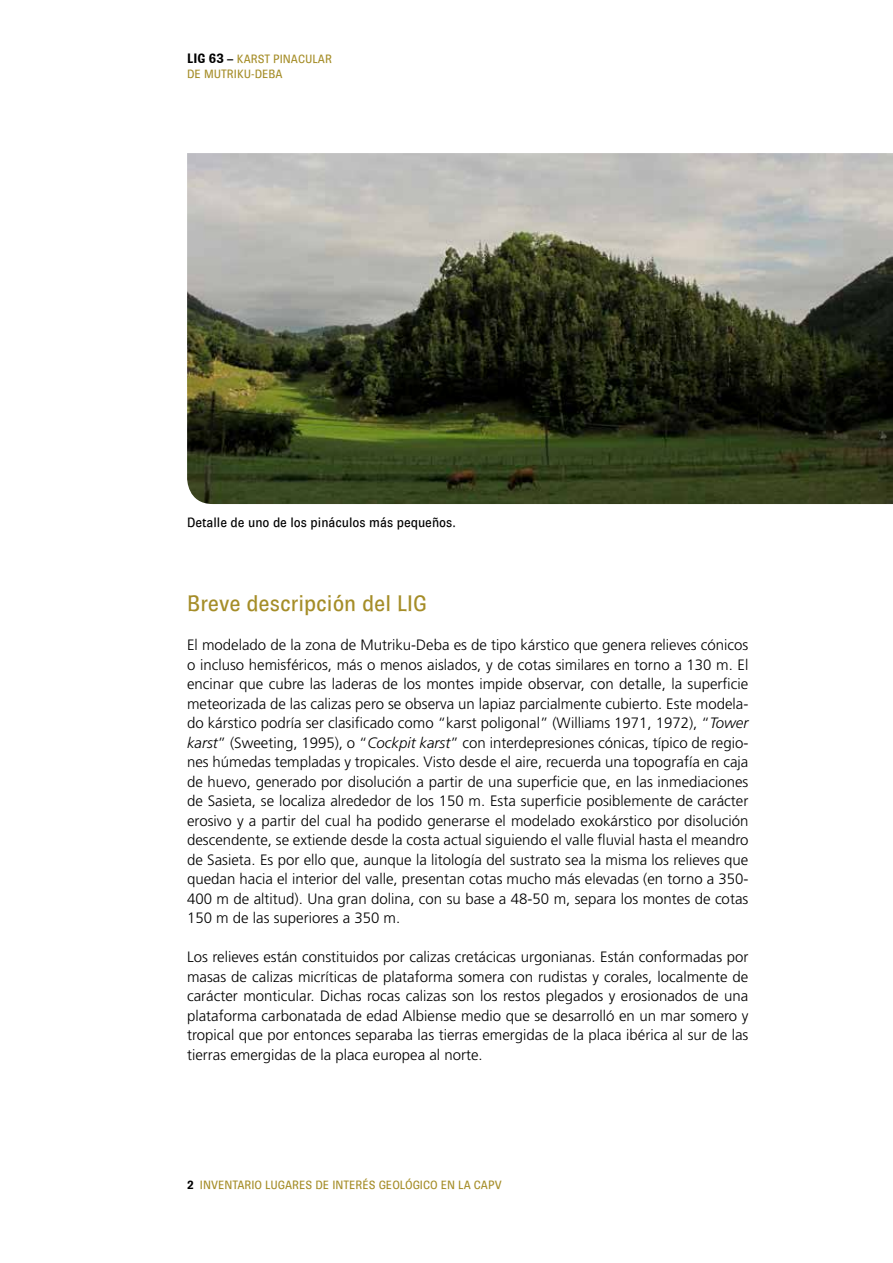
<style>
.page{position:relative;width:893px;height:1263px;background:#fff}
.page>*{position:absolute;margin:0;border:0;box-sizing:border-box;transform-origin:0 0}
.t1{font:22.5px "Brown";color:#a58d28}
.t2{font:300 15px/19.5px "Frutiger";color:#000;text-align:justify}
.t3{font:13.5px "Brown";color:#000}
.t4{font:12px/15px "Brown";color:#a58d28}
.s1{font-weight:700;font-size:13.5px;color:#000}
.s2{color:#000}
.s3{font-style:italic}
.s4{font-weight:700;color:#000}
</style>
<div class="page">
<img style="left:187px;top:153px;width:706px;height:351px">
<p class="t4" style="left:187px;top:52px;width:146px"><span class="s1">LIG 63</span> <span class="s2">–</span> Karst pinacular de Mutriku-Deba</p>
<p class="t3" style="left:187px;top:514px;width:270px">Detalle de uno de los pináculos más pequeños.</p>
<h1 class="t1" style="left:187px;top:591px;width:241px">Breve descripción del LIG</h1>
<p class="t2" style="left:187px;top:635px;width:563px">El modelado de la zona de Mutriku-Deba es de tipo kárstico que genera relieves cónicos o incluso hemisféricos, más o menos aislados, y de cotas similares en torno a 130 m. El encinar que cubre las laderas de los montes impide observar, con detalle, la superficie meteorizada de las calizas pero se observa un lapiaz parcialmente cubierto. Este modela&shy;do kárstico podría ser clasificado como “karst poligonal” (Williams 1971, 1972), “<span class="s3">Tower karst</span>” (Sweeting, 1995), o “<span class="s3">Cockpit karst</span>” con interdepresiones cónicas, típico de regio&shy;nes húmedas templadas y tropicales. Visto desde el aire, recuerda una topografía en caja de huevo, generado por disolución a partir de una superficie que, en las inmediaciones de Sasieta, se localiza alrededor de los 150 m. Esta superficie posiblemente de carácter erosivo y a partir del cual ha podido generarse el modelado exokárstico por disolución descendente, se extiende desde la costa actual siguiendo el valle fluvial hasta el meandro de Sasieta. Es por ello que, aunque la litología del sustrato sea la misma los relieves que quedan hacia el interior del valle, presentan cotas mucho más elevadas (en torno a 350- 400 m de altitud). Una gran dolina, con su base a 48-50 m, separa los montes de cotas 150 m de las superiores a 350 m.</p>
<p class="t2" style="left:187px;top:947px;width:563px">Los relieves están constituidos por calizas cretácicas urgonianas. Están conformadas por masas de calizas micríticas de plataforma somera con rudistas y corales, localmente de carácter monticular. Dichas rocas calizas son los restos plegados y erosionados de una plataforma carbonatada de edad Albiense medio que se desarrolló en un mar somero y tropical que por entonces separaba las tierras emergidas de la placa ibérica al sur de las tierras emergidas de la placa europea al norte.</p>
<p class="t4" style="left:187px;top:1177px;width:316px"><span class="s4">2</span> INVENTARIO LUGARES DE INTERÉS GEOLÓGICO EN LA CAPV</p>
</div>
